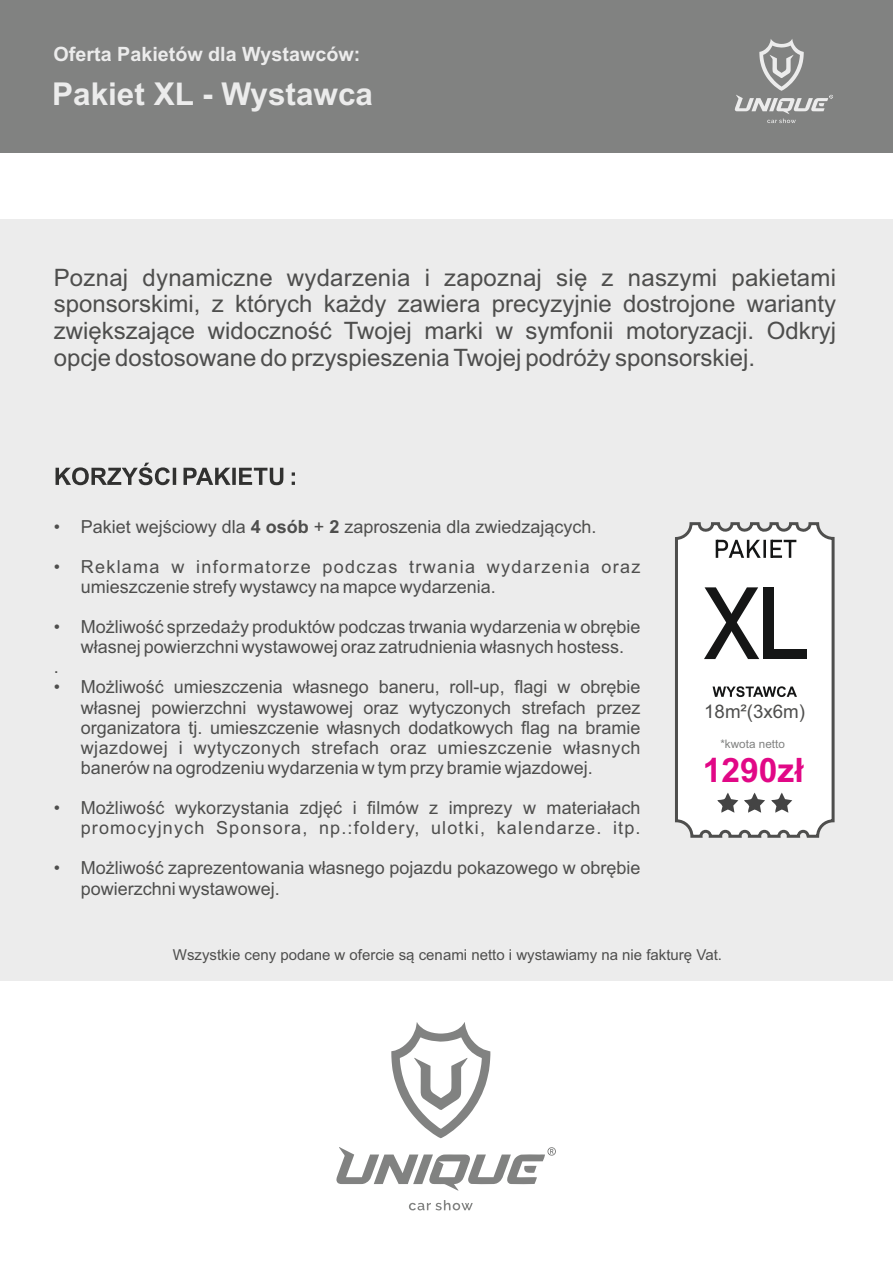
<style>
.page{position:relative;width:893px;height:1263px;background:#fff}
.page>*{position:absolute;margin:0;border:0;box-sizing:border-box;transform-origin:0 0}
.t1{font:700 33.6px "Arial";color:#e10886}
.t2{font:700 31.5px "Arial";color:#ececec}
.t3{font:24px/26.8px "Arial";color:#4e4e4d;text-align:justify}
.t4{font:700 19.8px "Arial";color:#ececec}
.t5{font:18.75px "Arial";color:#4e4e4d}
.t6{font:18px/20.1px "Arial";color:#4e4e4d;text-align:justify}
.t7{font:18px/20.1px "Arial";letter-spacing:.075em;color:#4e4e4d}
.t8{font:15px "Arial";color:#4e4e4d}
.t9{font:11.7px "Arial";color:#818281}
.s1{font-weight:700}
</style>
<div class="page">
<div style="left:0;top:219px;width:893px;height:762px;background:#ececec"></div>
<div style="left:0;top:0;width:893px;height:153px;background:#818281"></div>
<svg style="left:675px;top:522px;width:160px;height:316px;background:#f3f3f3"></svg>
<svg style="left:717px;top:793px;width:21px;height:20px"></svg>
<svg style="left:744px;top:793px;width:21px;height:20px"></svg>
<svg style="left:771px;top:793px;width:21px;height:20px"></svg>
<svg style="left:716px;top:540px;width:80px;height:18px"></svg>
<div style="left:766px;top:649px;width:41px;height:10px;background:#151616"></div>
<div style="left:764px;top:587px;width:10px;height:72px;background:#151616"></div>
<svg style="left:704px;top:587px;width:55px;height:72px;background:#a8a8a8"></svg>
<svg style="left:712px;top:686px;width:85px;height:11px"></svg>
<svg style="left:56px;top:463px;width:239px;height:22px"></svg>
<svg style="left:735px;top:39px;width:98px;height:84px"></svg>
<svg style="left:391px;top:1022px;width:99px;height:116px"></svg>
<svg style="left:409px;top:1200px;width:64px;height:11px"></svg>
<svg style="left:336px;top:1147px;width:220px;height:44px"></svg>
<p class="t4" style="left:54px;top:46px;width:308px">Oferta Pakietów dla Wystawców:</p>
<h2 class="t2" style="left:52px;top:82px;width:322px">Pakiet XL - Wystawca</h2>
<p class="t3" style="left:54px;top:266px;width:784px">Poznaj dynamiczne wydarzenia i zapoznaj się z naszymi pakietami sponsorskimi, z których każdy zawiera precyzyjnie dostrojone warianty zwiększające widoczność Twojej marki w symfonii motoryzacji. Odkryj opcje dostosowane do przyspieszenia Twojej podróży sponsorskiej.</p>
<p class="t6" style="left:54px;top:518px;width:544px">• Pakiet wejściowy dla <span class="s1">4 osób</span> + <span class="s1">2</span> zaproszenia dla zwiedzających.</p>
<p class="t7" style="left:81px;top:558px;width:561px;text-indent:-27px">• Reklama w informatorze podczas trwania wydarzenia oraz umieszczenie strefy wystawcy na mapce wydarzenia.</p>
<p class="t6" style="left:54px;top:618px;width:588px">• Możliwość sprzedaży produktów podczas trwania wydarzenia w obrębie</p>
<p class="t6" style="left:81px;top:638px;width:545px">własnej powierzchni wystawowej oraz zatrudnienia własnych hostess.</p>
<p class="t6" style="left:54px;top:659px;width:7px">.</p>
<p class="t6" style="left:81px;top:679px;width:561px;text-indent:-27px">• Możliwość umieszczenia własnego baneru, roll-up, flagi w obrębie własnej powierzchni wystawowej oraz wytyczonych strefach przez organizatora tj. umieszczenie własnych dodatkowych flag na bramie wjazdowej i wytyczonych strefach oraz umieszczenie własnych banerów na ogrodzeniu wydarzenia w tym przy bramie wjazdowej.</p>
<p class="t6" style="left:54px;top:799px;width:588px;text-align:right">• Możliwość wykorzystania zdjęć i filmów z imprezy w materiałach promocyjnych Sponsora, np.:foldery, ulotki, kalendarze. itp.</p>
<p class="t6" style="left:81px;top:860px;width:561px;text-indent:-27px">• Możliwość zaprezentowania własnego pojazdu pokazowego w obrębie powierzchni wystawowej.</p>
<p class="t5" style="left:704px;top:704px;width:102px">18m²(3x6m)</p>
<p class="t9" style="left:720px;top:739px;width:66px">*kwota netto</p>
<h1 class="t1" style="left:703px;top:758px;width:103px">1290zł</h1>
<p class="t8" style="left:173px;top:949px;width:551px">Wszystkie ceny podane w ofercie są cenami netto i wystawiamy na nie fakturę Vat.</p>
</div>
